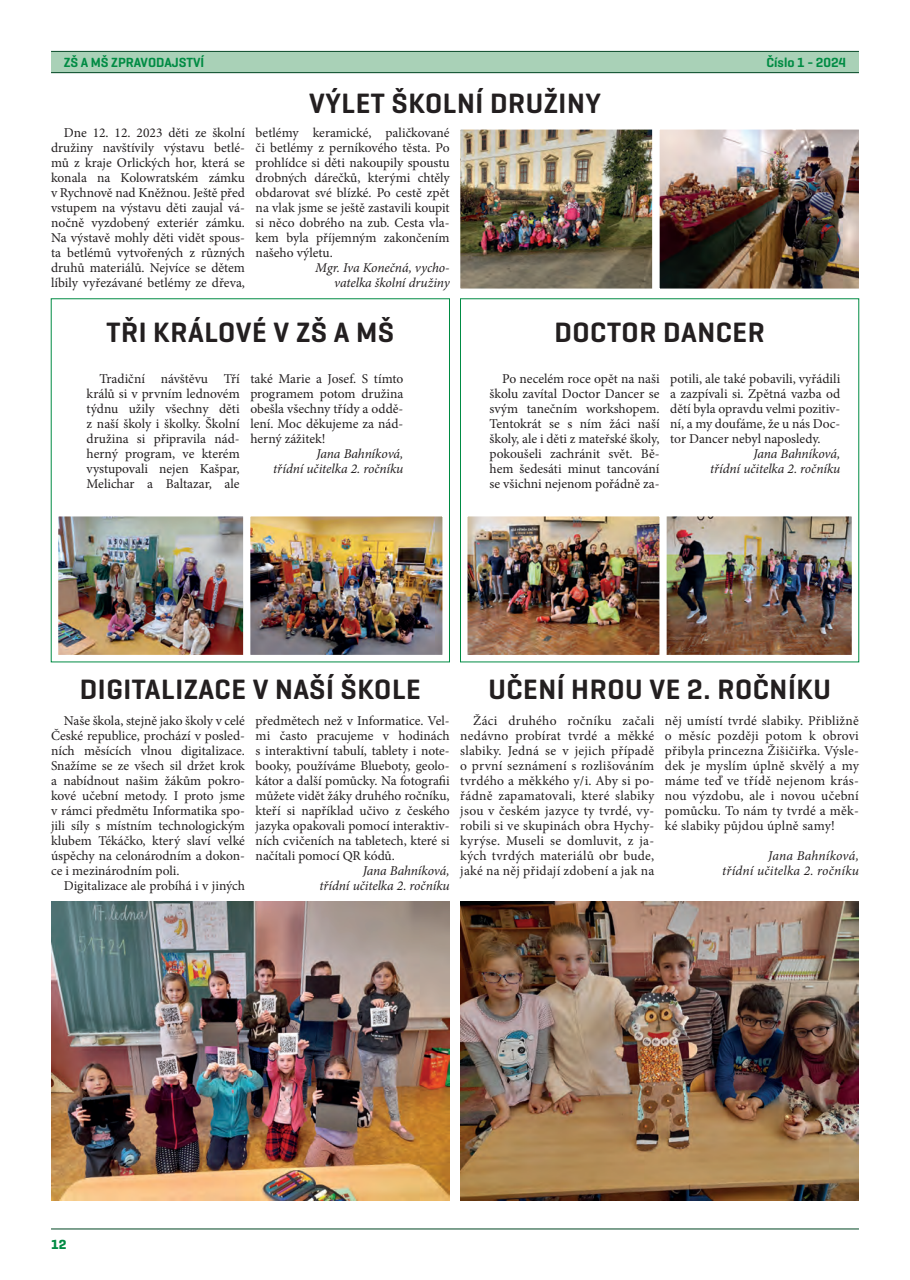
<style>
.page{position:relative;width:910px;height:1280px;background:#fff}
.page>*{position:absolute;margin:0;border:0;box-sizing:border-box;transform-origin:0 0}
.Nadpis{font:600 28.5px "Geogrotesque";letter-spacing:.02em;color:#231f20}
.text_zpravodaj{font:13.5px/15px "Minion Pro";color:#231f20;text-align:justify}
.text_zpravodaj-2{font:italic 13.5px/15px "Minion Pro";letter-spacing:-.005em;color:#231f20;text-align:right}
.Stránkování{font:600 13.5px "Geogrotesque";color:#008b43}
.Stránkování-2{font:700 13.5px "Geogrotesque";color:#008b43}
</style>
<div class="page">
<div style="left:51px;top:52px;width:808px;height:20px;background:#a9d1b7"></div>
<hr style="left:51px;top:72px;width:808px;height:1px;background:#004623">
<hr style="left:51px;top:51px;width:808px;height:1px;background:#004623">
<hr style="left:51px;top:1229px;width:808px;height:1px;background:#004623">
<img style="left:449px;top:129px;width:411px;height:171px">
<img style="left:50px;top:506px;width:810px;height:157px">
<img style="left:51px;top:901px;width:399px;height:299px">
<img style="left:460px;top:901px;width:399px;height:299px">
<p class="Stránkování" style="left:64px;top:54px;width:142px">ZŠ A MŠ ZPRAVODAJSTVÍ</p>
<p class="Stránkování" style="left:767px;top:54px;width:81px">Číslo 1 - 2024</p>
<p class="Nadpis" style="left:309px;top:85px;width:293px">VÝLET ŠKOLNÍ DRUŽINY</p>
<p class="text_zpravodaj" style="left:51px;top:126px;width:196px;text-indent:13px">Dne 12. 12. 2023 děti ze školní družiny navštívily výstavu betlé&shy;mů z kraje Orlických hor, která se konala na Kolowratském zámku v Rychnově nad Kněžnou. Ještě před vstupem na výstavu děti zaujal vá&shy;nočně vyzdobený exteriér zámku.<br>Na výstavě mohly děti vidět spous&shy;ta betlémů vytvořených z různých druhů materiálů. Nejvíce se dětem líbily vyřezávané betlémy ze dřeva,</p>
<p class="text_zpravodaj" style="left:256px;top:126px;width:196px">betlémy keramické, paličkované či betlémy z perníkového těsta. Po prohlídce si děti nakoupily spoustu drobných dárečků, kterými chtěly obdarovat své blízké. Po cestě zpět na vlak jsme se ještě zastavili koupit si něco dobrého na zub. Cesta vla&shy;kem byla příjemným zakončením našeho výletu.</p>
<p class="text_zpravodaj-2" style="left:315px;top:260px;width:136px">Mgr. Iva Konečná, vycho&shy;vatelka školní družiny</p>
<p class="Nadpis" style="left:106px;top:314px;width:289px">TŘI KRÁLOVÉ V ZŠ A MŠ</p>
<p class="text_zpravodaj" style="left:87px;top:371px;width:155px;text-indent:13px">Tradiční návštěvu Tří králů si v prvním lednovém týdnu užily všechny děti z naší školy i školky. Školní družina si připravila nád&shy;herný program, ve kterém vystupovali nejen Kašpar, Melichar a Baltazar, ale</p>
<p class="text_zpravodaj" style="left:250px;top:371px;width:155px">také Marie a Josef. S tímto programem potom družina obešla všechny třídy a oddě&shy;lení. Moc děkujeme za nád&shy;herný zážitek!</p>
<p class="text_zpravodaj-2" style="left:317px;top:446px;width:88px">Jana Bahníková,</p>
<p class="text_zpravodaj-2" style="left:273px;top:461px;width:132px">třídní učitelka 2. ročníku</p>
<p class="Nadpis" style="left:554px;top:314px;width:212px">DOCTOR DANCER</p>
<p class="text_zpravodaj" style="left:489px;top:371px;width:172px;text-indent:13px">Po necelém roce opět na naši školu zavítal Doctor Dancer se svým tanečním workshopem.<br>Tentokrát se s ním žáci naší školy, ale i děti z mateřské školy, pokoušeli zachránit svět. Bě&shy;hem šedesáti minut tancování se všichni nejenom pořádně za-</p>
<p class="text_zpravodaj" style="left:670px;top:371px;width:172px">potili, ale také pobavili, vyřádili a zazpívali si. Zpětná vazba od dětí byla opravdu velmi pozitiv&shy;ní, a my doufáme, že u nás Doc&shy;tor Dancer nebyl naposledy.</p>
<p class="text_zpravodaj-2" style="left:710px;top:446px;width:132px">Jana Bahníková,<br>třídní učitelka 2. ročníku</p>
<p class="Nadpis" style="left:80px;top:672px;width:342px">DIGITALIZACE V NAŠÍ ŠKOLE</p>
<p class="Nadpis" style="left:488px;top:672px;width:344px">UČENÍ HROU VE 2. ROČNÍKU</p>
<p class="text_zpravodaj" style="left:51px;top:713px;width:196px;text-indent:13px">Naše škola, stejně jako školy v celé České republice, prochází v posled&shy;ních měsících vlnou digitalizace.<br>Snažíme se ze všech sil držet krok a nabídnout našim žákům pokro&shy;kové učební metody. I proto jsme v rámci předmětu Informatika spo&shy;jili síly s místním technologickým klubem Tékáčko, který slaví velké úspěchy na celonárodním a dokon&shy;ce i mezinárodním poli.</p>
<p class="text_zpravodaj" style="left:64px;top:878px;width:183px">Digitalizace ale probíhá i v jiných</p>
<p class="text_zpravodaj" style="left:256px;top:713px;width:196px">předmětech než v Informatice. Vel&shy;mi často pracujeme v hodinách s interaktivní tabulí, tablety i note&shy;booky, používáme Blueboty, geolo&shy;kátor a další pomůcky. Na fotografii můžete vidět žáky druhého ročníku, kteří si například učivo z českého jazyka opakovali pomocí interaktiv&shy;ních cvičeních na tabletech, které si načítali pomocí QR kódů.</p>
<p class="text_zpravodaj-2" style="left:320px;top:863px;width:132px">Jana Bahníková,<br>třídní učitelka 2. ročníku</p>
<p class="text_zpravodaj" style="left:460px;top:713px;width:196px;text-indent:13px">Žáci druhého ročníku začali nedávno probírat tvrdé a měkké slabiky. Jedná se v jejich případě o první seznámení s rozlišováním tvrdého a měkkého y/i. Aby si po&shy;řádně zapamatovali, které slabiky jsou v českém jazyce ty tvrdé, vy&shy;robili si ve skupinách obra Hychy&shy;kyrýse. Museli se domluvit, z ja&shy;kých tvrdých materiálů obr bude, jaké na něj přidají zdobení a jak na</p>
<p class="text_zpravodaj" style="left:665px;top:713px;width:195px">něj umístí tvrdé slabiky. Přibližně o měsíc později potom k obrovi přibyla princezna Žišičiřka. Výsle&shy;dek je myslím úplně skvělý a my máme teď ve třídě nejenom krás&shy;nou výzdobu, ale i novou učební pomůcku. To nám ty tvrdé a měk&shy;ké slabiky půjdou úplně samy!</p>
<p class="text_zpravodaj-2" style="left:722px;top:848px;width:138px">Jana Bahníková,<br>třídní učitelka 2. ročníku</p>
<p class="Stránkování-2" style="left:51px;top:1236px;width:17px">12</p>
</div>
